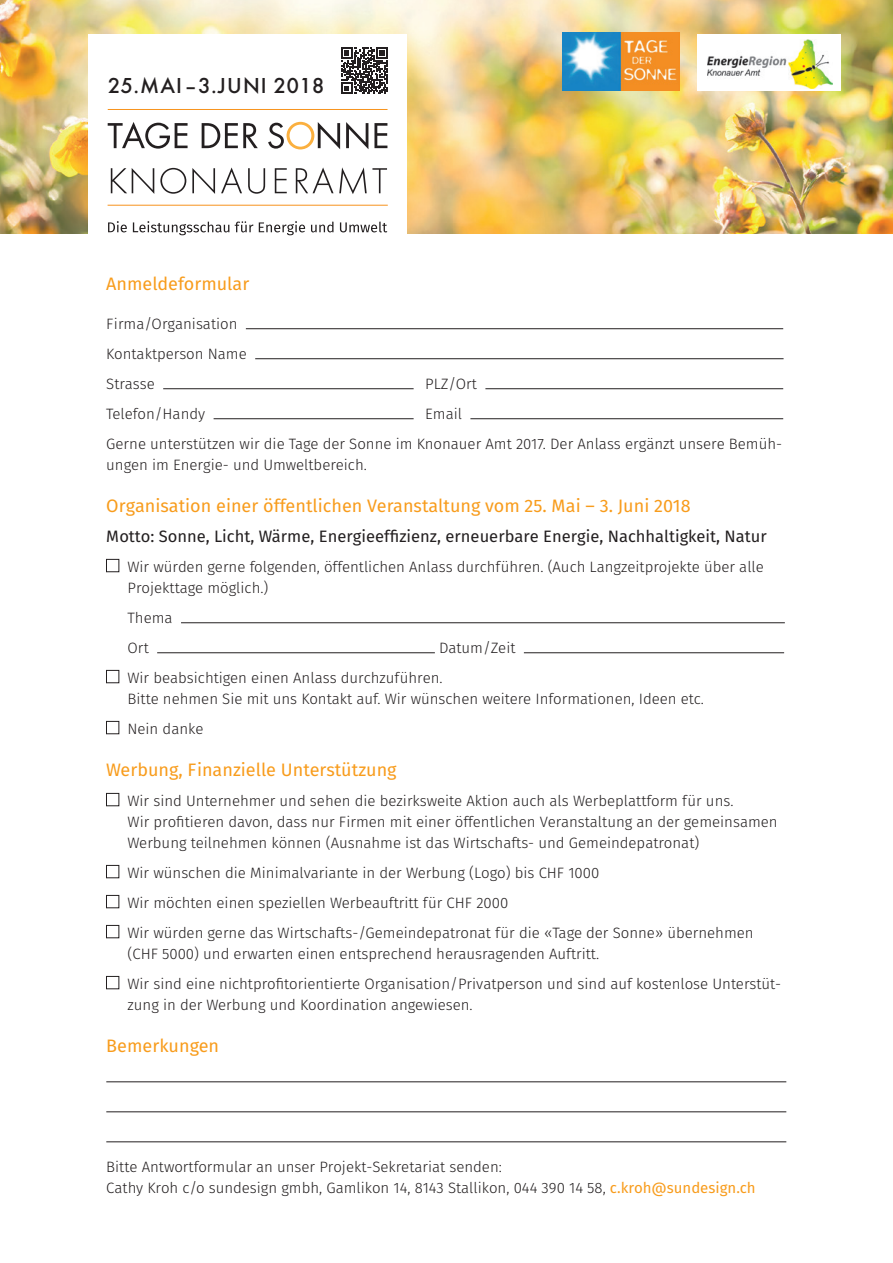
<style>
.page{position:relative;width:893px;height:1263px;background:#fff}
.page>*{position:absolute;margin:0;border:0;box-sizing:border-box;transform-origin:0 0}
.t1{font:500 22.5px "Futura";letter-spacing:.05em;color:#231f20}
.Zwischentitel{font:18px "Fira Sans";color:#f89c1c}
.Copy{font:16.5px "Fira Sans";color:#231f20}
.Copy_Einzug{font:300 15px/21px "Fira Sans";color:#231f20}
.Copy-2{font:300 15px/21px "Fira Sans";color:#231f20}
.s1{font-weight:400;color:#f89c1c}
</style>
<div class="page">
<img style="left:0;top:0;width:893px;height:234px">
<hr style="left:246px;top:328px;width:537px;height:1px;background:#231f20">
<hr style="left:255px;top:358px;width:529px;height:1px;background:#231f20">
<hr style="left:163px;top:388px;width:251px;height:1px;background:#231f20">
<hr style="left:485px;top:388px;width:298px;height:1px;background:#231f20">
<hr style="left:214px;top:418px;width:200px;height:1px;background:#231f20">
<hr style="left:470px;top:418px;width:313px;height:1px;background:#231f20">
<div style="left:106px;top:559px;width:13px;height:13px;border:1px solid #231f20"></div>
<hr style="left:181px;top:622px;width:604px;height:1px;background:#231f20">
<hr style="left:157px;top:652px;width:278px;height:1px;background:#231f20">
<hr style="left:524px;top:652px;width:260px;height:1px;background:#231f20">
<div style="left:106px;top:670px;width:13px;height:13px;border:1px solid #231f20"></div>
<div style="left:106px;top:721px;width:13px;height:13px;border:1px solid #231f20"></div>
<div style="left:106px;top:793px;width:13px;height:13px;border:1px solid #231f20"></div>
<div style="left:106px;top:865px;width:13px;height:13px;border:1px solid #231f20"></div>
<div style="left:106px;top:895px;width:13px;height:13px;border:1px solid #231f20"></div>
<div style="left:106px;top:925px;width:13px;height:13px;border:1px solid #231f20"></div>
<div style="left:106px;top:976px;width:13px;height:13px;border:1px solid #231f20"></div>
<hr style="left:106px;top:1081px;width:680px;height:1px;background:#231f20">
<hr style="left:106px;top:1111px;width:680px;height:1px;background:#231f20">
<hr style="left:106px;top:1141px;width:680px;height:1px;background:#231f20">
<img style="left:563px;top:33px;width:116px;height:58px">
<div style="left:697px;top:34px;width:144px;height:57px;background:#fff"></div>
<img style="left:707px;top:39px;width:125px;height:49px">
<div style="left:88px;top:34px;width:319px;height:210px;background:#fff"></div>
<hr style="left:108px;top:109px;width:280px;height:1px;background:#f7931d">
<hr style="left:108px;top:205px;width:280px;height:1px;background:#f7931d">
<svg style="left:108px;top:122px;width:80px;height:27px"></svg>
<svg style="left:202px;top:123px;width:56px;height:25px"></svg>
<svg style="left:268px;top:122px;width:72px;height:27px"></svg>
<svg style="left:346px;top:122px;width:22px;height:27px"></svg>
<svg style="left:374px;top:123px;width:13px;height:25px"></svg>
<svg style="left:111px;top:168px;width:43px;height:26px"></svg>
<svg style="left:160px;top:168px;width:26px;height:26px"></svg>
<svg style="left:192px;top:168px;width:23px;height:26px"></svg>
<svg style="left:221px;top:167px;width:21px;height:26px"></svg>
<svg style="left:248px;top:168px;width:17px;height:26px"></svg>
<svg style="left:275px;top:168px;width:12px;height:25px"></svg>
<svg style="left:296px;top:167px;width:91px;height:27px"></svg>
<svg style="left:341px;top:47px;width:47px;height:47px"></svg>
<svg style="left:108px;top:221px;width:19px;height:11px"></svg>
<svg style="left:133px;top:221px;width:96px;height:14px"></svg>
<svg style="left:235px;top:221px;width:18px;height:11px"></svg>
<svg style="left:259px;top:221px;width:46px;height:14px"></svg>
<svg style="left:311px;top:222px;width:22px;height:10px"></svg>
<svg style="left:340px;top:222px;width:47px;height:10px"></svg>
<p class="t1" style="left:108px;top:73px;width:218px">25. MAI – 3. JUNI 2018</p>
<p class="Zwischentitel" style="left:106px;top:271px;width:144px">Anmeldeformular</p>
<p class="Copy-2" style="left:106px;top:313px;width:133px">Firma/Organisation</p>
<p class="Copy-2" style="left:106px;top:343px;width:142px">Kontaktperson Name</p>
<p class="Copy-2" style="left:106px;top:373px;width:50px">Strasse</p>
<p class="Copy-2" style="left:425px;top:373px;width:53px">PLZ/Ort</p>
<p class="Copy-2" style="left:106px;top:403px;width:100px">Telefon/Handy</p>
<p class="Copy-2" style="left:425px;top:403px;width:38px">Email</p>
<p class="Copy-2" style="left:106px;top:433px;width:677px">Gerne unterstützen wir die Tage der Sonne im Knonauer Amt 2017. Der Anlass ergänzt unsere Bemüh&shy;ungen im Energie- und Umweltbereich.</p>
<p class="Zwischentitel" style="left:106px;top:493px;width:586px">Organisation einer öffentlichen Veranstaltung vom 25. Mai – 3. Juni 2018</p>
<p class="Copy" style="left:106px;top:525px;width:662px">Motto: Sonne, Licht, Wärme, Energieeffizienz, erneuerbare Energie, Nachhaltigkeit, Natur</p>
<p class="Copy_Einzug" style="left:127px;top:556px;width:638px">Wir würden gerne folgenden, öffentlichen Anlass durchführen. (Auch Langzeitprojekte über alle<br>Projekttage möglich.)</p>
<p class="Copy_Einzug" style="left:128px;top:603px;width:47px;line-height:30px">Thema<br>Ort</p>
<p class="Copy_Einzug" style="left:439px;top:637px;width:78px">Datum/Zeit</p>
<p class="Copy_Einzug" style="left:127px;top:667px;width:317px">Wir beabsichtigen einen Anlass durchzuführen.</p>
<p class="Copy_Einzug" style="left:128px;top:688px;width:578px">Bitte nehmen Sie mit uns Kontakt auf. Wir wünschen weitere Informationen, Ideen etc.</p>
<p class="Copy_Einzug" style="left:127px;top:718px;width:77px">Nein danke</p>
<p class="Zwischentitel" style="left:106px;top:757px;width:292px">Werbung, Finanzielle Unterstützung</p>
<p class="Copy_Einzug" style="left:127px;top:790px;width:652px">Wir sind Unternehmer und sehen die bezirksweite Aktion auch als Werbeplattform für uns.<br>Wir profitieren davon, dass nur Firmen mit einer öffentlichen Veranstaltung an der gemeinsamen<br>Werbung teilnehmen können (Ausnahme ist das Wirtschafts- und Gemeindepatronat)</p>
<p class="Copy_Einzug" style="left:127px;top:862px;width:473px">Wir wünschen die Minimalvariante in der Werbung (Logo) bis CHF 1000</p>
<p class="Copy_Einzug" style="left:127px;top:892px;width:382px">Wir möchten einen speziellen Werbeauftritt für CHF 2000</p>
<p class="Copy_Einzug" style="left:127px;top:922px;width:628px">Wir würden gerne das Wirtschafts-/Gemeindepatronat für die «Tage der Sonne» übernehmen (CHF 5000) und erwarten einen entsprechend herausragenden Auftritt.</p>
<p class="Copy_Einzug" style="left:127px;top:973px;width:655px">Wir sind eine nichtprofitorientierte Organisation/Privatperson und sind auf kostenlose Unterstüt&shy;zung in der Werbung und Koordination angewiesen.</p>
<p class="Zwischentitel" style="left:106px;top:1033px;width:114px">Bemerkungen</p>
<p class="Copy-2" style="left:106px;top:1156px;width:397px">Bitte Antwortformular an unser Projekt-Sekretariat senden:</p>
<p class="Copy-2" style="left:106px;top:1177px;width:651px">Cathy Kroh c/o sundesign gmbh, Gamlikon 14, 8143 Stallikon, 044 390 14 58, <span class="s1">c.kroh@sundesign.ch</span></p>
</div>
